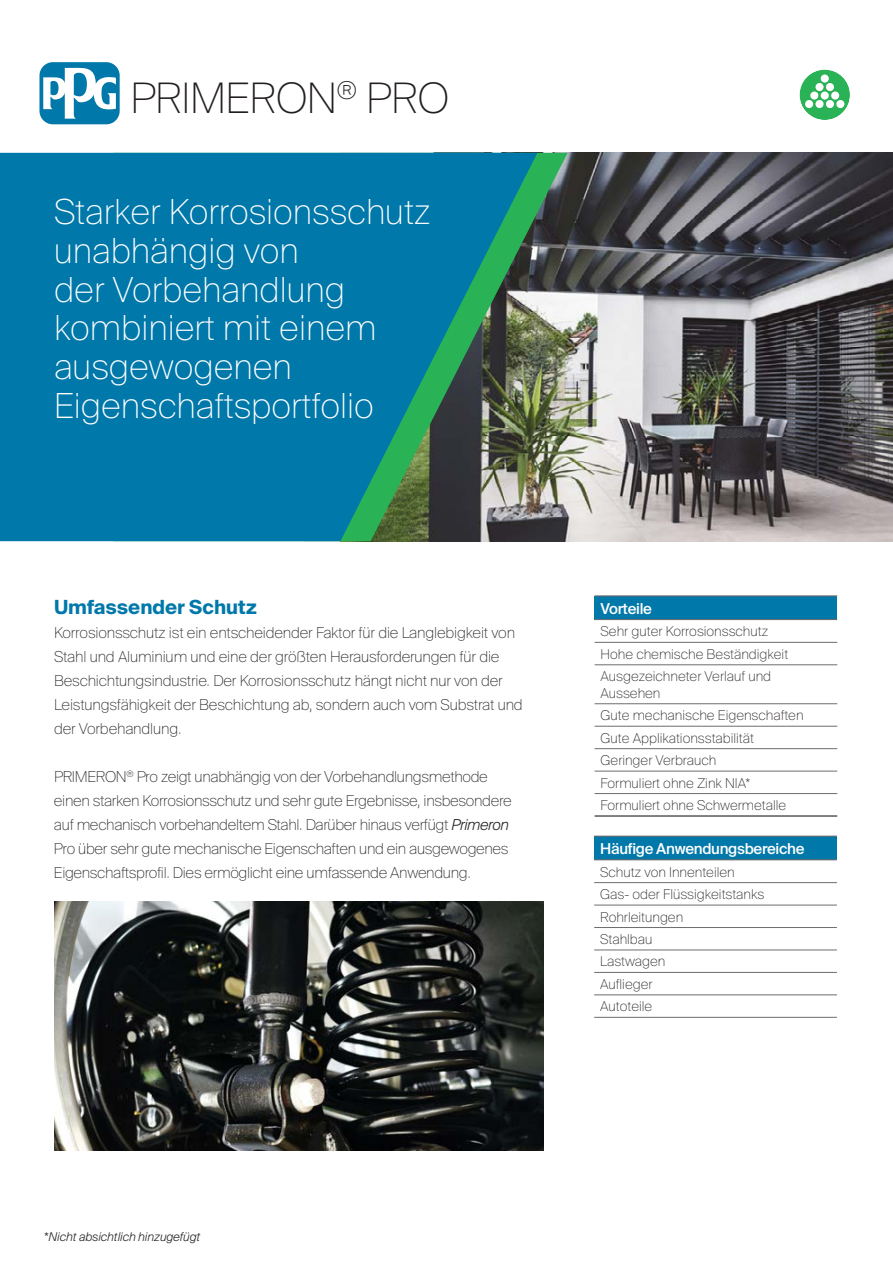
<style>
.page{position:relative;width:893px;height:1263px;background:#fff}
.page>*{position:absolute;margin:0;border:0;box-sizing:border-box;transform-origin:0 0}
.t1{font:100 42px "Suisse Intl";letter-spacing:-.01em;color:#231f20}
.t2{font:100 34.5px/39px "Suisse Intl";color:#fff}
.t3{font:700 19.5px "Suisse Intl";color:#0078aa}
.t4{font:100 15px/24px "Suisse Intl";letter-spacing:-.02em;color:#231f20}
.t5{font:500 15px "Suisse Intl";letter-spacing:-.02em;color:#fff}
.t6{font:100 13.5px/22.5px "Suisse Intl";color:#231f20}
.t7{font:italic 300 12px "Suisse Intl";color:#231f20}
.s1{font-weight:300;font-style:italic}
</style>
<div class="page">
<div style="left:595px;top:596px;width:242px;height:23px;background:#0078aa"></div>
<hr style="left:595px;top:595px;width:242px;height:1px;background:#6c6d70">
<hr style="left:595px;top:619px;width:242px;height:1px;background:#6c6d70">
<hr style="left:595px;top:642px;width:242px;height:1px;background:#6c6d70">
<hr style="left:595px;top:664px;width:242px;height:1px;background:#6c6d70">
<hr style="left:595px;top:815px;width:242px;height:1px;background:#231f20">
<hr style="left:595px;top:703px;width:242px;height:1px;background:#6c6d70">
<hr style="left:595px;top:726px;width:242px;height:1px;background:#6c6d70">
<hr style="left:595px;top:748px;width:242px;height:1px;background:#6c6d70">
<hr style="left:595px;top:771px;width:242px;height:1px;background:#6c6d70">
<hr style="left:595px;top:793px;width:242px;height:1px;background:#6c6d70">
<img style="left:54px;top:902px;width:489px;height:248px">
<div style="left:594px;top:836px;width:243px;height:24px;background:#0078aa"></div>
<hr style="left:594px;top:836px;width:243px;height:1px;background:#6c6d70">
<hr style="left:594px;top:859px;width:243px;height:1px;background:#6c6d70">
<hr style="left:594px;top:882px;width:243px;height:1px;background:#6c6d70">
<hr style="left:594px;top:905px;width:243px;height:1px;background:#6c6d70">
<hr style="left:594px;top:927px;width:243px;height:1px;background:#6c6d70">
<hr style="left:594px;top:950px;width:243px;height:1px;background:#6c6d70">
<hr style="left:594px;top:972px;width:243px;height:1px;background:#6c6d70">
<hr style="left:594px;top:994px;width:243px;height:1px;background:#6c6d70">
<hr style="left:594px;top:1017px;width:243px;height:1px;background:#6c6d70">
<img style="left:568px;top:153px;width:325px;height:388px">
<img style="left:537px;top:153px;width:31px;height:388px">
<div style="left:39px;top:62px;width:81px;height:62px;background:#0078aa;border-radius:13px"></div>
<svg style="left:43px;top:66px;width:73px;height:53px"></svg>
<svg style="left:0;top:153px;width:537px;height:388px;background:#0d7799"></svg>
<svg style="left:799px;top:69px;width:51px;height:51px"></svg>
<h1 class="t1" style="left:131px;top:74px;width:320px">PRIMERON<sup>®</sup> PRO</h1>
<h2 class="t2" style="left:54px;top:192px;width:378px">Starker Korrosionsschutz unabhängig von<br>der Vorbehandlung kombiniert mit einem ausgewogenen<br>Eigenschaftsportfolio</h2>
<h3 class="t3" style="left:54px;top:596px;width:204px">Umfassender Schutz</h3>
<p class="t4" style="left:54px;top:621px;width:470px">Korrosionsschutz ist ein entscheidender Faktor für die Langlebigkeit von Stahl und Aluminium und eine der größten Herausforderungen für die Beschichtungsindustrie. Der Korrosionsschutz hängt nicht nur von der Leistungsfähigkeit der Beschichtung ab, sondern auch vom Substrat und der Vorbehandlung.</p>
<p class="t4" style="left:54px;top:765px;width:459px">PRIMERON<sup>®</sup> Pro zeigt unabhängig von der Vorbehandlungsmethode einen starken Korrosionsschutz und sehr gute Ergebnisse, insbesondere auf mechanisch vorbehandeltem Stahl. Darüber hinaus verfügt <span class="s1">Primeron </span>Pro über sehr gute mechanische Eigenschaften und ein ausgewogenes Eigenschaftsprofil. Dies ermöglicht eine umfassende Anwendung.</p>
<p class="t5" style="left:601px;top:599px;width:53px">Vorteile</p>
<p class="t6" style="left:601px;top:620px;width:189px">Sehr guter Korrosionsschutz<br>Hohe chemische Beständigkeit<br>Ausgezeichneter Verlauf und</p>
<p class="t6" style="left:601px;top:682px;width:204px">Aussehen<br>Gute mechanische Eigenschaften<br>Gute Applikationsstabilität<br>Geringer Verbrauch<br>Formuliert ohne Zink NIA*<br>Formuliert ohne Schwermetalle</p>
<p class="t5" style="left:600px;top:840px;width:206px">Häufige Anwendungsbereiche</p>
<p class="t6" style="left:600px;top:861px;width:166px">Schutz von Innenteilen<br>Gas- oder Flüssigkeitstanks<br>Rohrleitungen<br>Stahlbau<br>Lastwagen<br>Auflieger<br>Autoteile</p>
<p class="t7" style="left:44px;top:1230px;width:158px">*Nicht absichtlich hinzugefügt</p>
</div>
